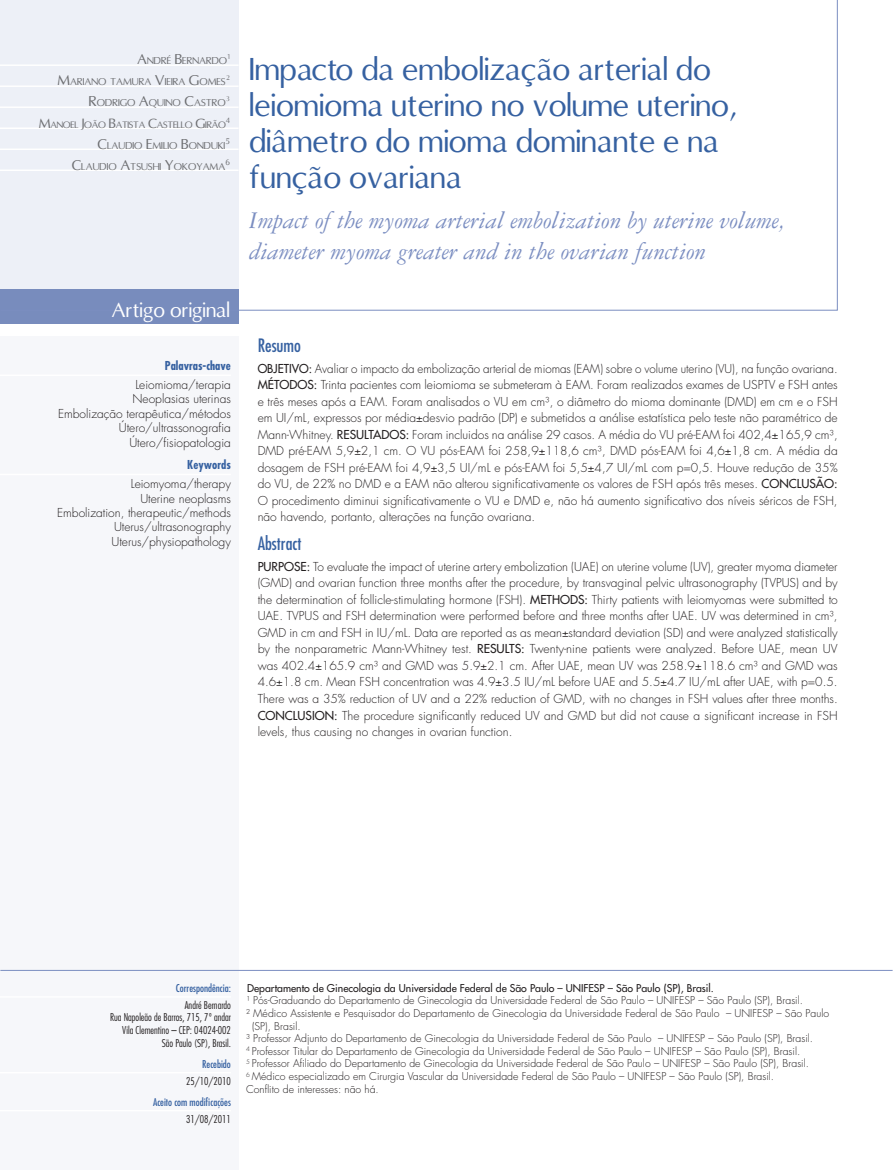
<style>
.page{position:relative;width:893px;height:1170px;background:#fff}
.page>*{position:absolute;margin:0;border:0;box-sizing:border-box;transform-origin:0 0}
.t1{font:30px/36px "Omni";color:#3661a1}
.t2{font:italic 25.5px/30.6px "Garamond 3 LT Std";color:#7b8ec1}
.t3{font:19.5px "Omni";color:#fff}
.t4{font:condensed 18px "Futura Std";color:#3661a1}
.t5{font:300 12px/16.5px "Futura Std";color:#231f20;text-align:justify}
.t6{font:700 condensed 12px "Futura Std";color:#3661a1}
.t7{font:500 12px "Futura Std";color:#231f20}
.t8{font:300 10.5px "Futura Std";color:#231f20}
.t9{font:300 condensed 10.5px/12.6px "Futura Std";color:#231f20;text-align:right}
.t10{font:500 10.5px "Futura Std";color:#231f20}
.t11{font:condensed 10.5px "Futura Std";color:#3661a1}
.t12{font:9.45px "Omni";color:#6c6d70}
.t13{font:8.85px "Omni";letter-spacing:-.03em;color:#6c6d70}
.t14{font:7.8px "Omni";color:#6c6d70}
.t15{font:7.35px "Omni";color:#6c6d70}
.s1{font-size:13.5px}
.s2{font-size:12.75px}
.s3{font-weight:500}
</style>
<div class="page">
<div style="left:0;top:337px;width:239px;height:832px;background:#f6f7fa"></div>
<div style="left:0;top:289px;width:239px;height:34px;background:#788cbd"></div>
<svg style="left:0;top:0;width:838px;height:311px"></svg>
<hr style="left:0;top:64px;width:239px;height:2px;background:#fff">
<hr style="left:0;top:85px;width:239px;height:2px;background:#fff">
<hr style="left:0;top:106px;width:239px;height:2px;background:#fff">
<hr style="left:0;top:127px;width:239px;height:2px;background:#fff">
<hr style="left:0;top:148px;width:239px;height:2px;background:#fff">
<hr style="left:0;top:169px;width:239px;height:2px;background:#fff">
<hr style="left:0;top:374px;width:231px;height:2px;background:#fff">
<hr style="left:0;top:473px;width:231px;height:2px;background:#fff">
<hr style="left:0;top:996px;width:231px;height:1px;background:#fff">
<hr style="left:0;top:1071px;width:231px;height:2px;background:#fff">
<hr style="left:0;top:1109px;width:231px;height:2px;background:#fff">
<hr style="left:0;top:969px;width:893px;height:1px;background:#7b8ec1">
<p class="t12" style="left:137px;top:55px;width:94px"><span class="s1">A</span>NDRÉ <span class="s1">B</span>ERNARDO<span class="s1">¹</span></p>
<p class="t12" style="left:58px;top:76px;width:174px"><span class="s1">M</span>ARIANO TAMURA <span class="s1">V</span>IEIRA <span class="s1">G</span>OMES<span class="s1">²</span></p>
<p class="t12" style="left:89px;top:97px;width:143px"><span class="s1">R</span>ODRIGO <span class="s1">A</span>QUINO <span class="s1">C</span>ASTRO<span class="s1">³</span></p>
<p class="t13" style="left:39px;top:119px;width:189px"><span class="s2">M</span>ANOEL <span class="s2">J</span>OÃO <span class="s2">B</span>ATISTA <span class="s2">C</span>ASTELLO <span class="s2">G</span>IRÃO</p>
<p class="t15" style="left:226px;top:116px;width:6px">4</p>
<p class="t12" style="left:98px;top:139px;width:129px"><span class="s1">C</span>LAUDIO <span class="s1">E</span>MILIO <span class="s1">B</span>ONDUKI</p>
<p class="t14" style="left:225px;top:136px;width:6px">5</p>
<p class="t12" style="left:72px;top:160px;width:133px"><span class="s1">C</span>LAUDIO <span class="s1">A</span>TSUSHI <span class="s1">Y</span>OKOYAMA</p>
<p class="t14" style="left:225px;top:157px;width:6px">6</p>
<h3 class="t3" style="left:112px;top:297px;width:120px">Artigo original</h3>
<p class="t6" style="left:165px;top:358px;width:67px">Palavras-chave</p>
<p class="t5" style="left:58px;top:377px;width:174px;line-height:14.4px;text-align:right">Leiomioma/terapia<br>Neoplasias uterinas<br>Embolização terapêutica/métodos<br>Útero/ultrassonografia<br>Útero/fisiopatologia</p>
<p class="t6" style="left:187px;top:457px;width:45px">Keywords</p>
<p class="t5" style="left:57px;top:477px;width:175px;line-height:14.4px;text-align:right">Leiomyoma/therapy<br>Uterine neoplasms<br>Embolization, therapeutic/methods<br>Uterus/ultrasonography<br>Uterus/physiopathology</p>
<h1 class="t1" style="left:249px;top:51px;width:489px">Impacto da embolização arterial do leiomioma uterino no volume uterino, diâmetro do mioma dominante e na função ovariana</h1>
<h2 class="t2" style="left:249px;top:205px;width:538px">Impact of the myoma arterial embolization by uterine volume, diameter myoma greater and in the ovarian function</h2>
<h3 class="t4" style="left:258px;top:334px;width:45px">Resumo</h3>
<p class="t5" style="left:258px;top:360px;width:582px"><span class="s3">Objetivo:</span> Avaliar o impacto da embolização arterial de miomas (EAM) sobre o volume uterino (VU), na função ovariana.<br><span class="s3">Métodos:</span> Trinta pacientes com leiomioma se submeteram à EAM. Foram realizados exames de USPTV e FSH antes e três meses após a EAM. Foram analisados o VU em cm³, o diâmetro do mioma dominante (DMD) em cm e o FSH em UI/mL, expressos por média desvio padrão (DP) e submetidos a análise estatística pelo teste não paramétrico de Mann-Whitney. <span class="s3">Resultados:</span> foram incluidos na análise 29 casos. A média do VU pré-EAM foi 402,4 165,9 cm³, DMD pré-EAM 5,9 2,1 cm. O VU pós-EAM foi 258,9 118,6 cm³, DMD pós-EAM foi 4,6 1,8 cm. A média da dosagem de FSH pré-EAM foi 4,9 3,5 UI/mL e pós-EAM foi 5,5 4,7 UI/mL com p=0,5. Houve redução de 35% do VU, de 22% no DMD e a EAM não alterou significativamente os valores de FSH após três meses. <span class="s3">Conclusão:<br></span>O procedimento diminui significativamente o VU e DMD e, não há aumento significativo dos níveis séricos de FSH, não havendo, portanto, alterações na função ovariana.</p>
<h3 class="t4" style="left:258px;top:532px;width:45px">Abstract</h3>
<p class="t7" style="left:258px;top:559px;width:23px">Purpo</p>
<p class="t5" style="left:258px;top:558px;width:582px;text-indent:36px"><span class="s3">se:</span> To evaluate the impact of uterine artery embolization (UAE) on uterine volume (UV), greater myoma diameter (GMD) and ovarian function three months after the procedure, by transvaginal pelvic ultrasonography (TVPUS) and by the determination of follicle-stimulating hormone (FSH). <span class="s3">Methods:</span> Thirty patients with leiomyomas were submitted to UAE. TVPUS and FSH determination were performed before and three months after UAE. UV was determined in cm³, GMD in cm and FSH in IU/mL. Data are reported as as mean standard deviation (SD) and were analyzed statistically by the nonparametric Mann-Whitney test. <span class="s3">Results:</span> Twenty-nine patients were analyzed. Before UAE, mean UV was 402.4 165.9 cm³ and GMD was 5.9 2.1 cm. After UAE, mean UV was 258.9 118.6 cm³ and GMD was 4.6 1.8 cm. Mean FSH concentration was 4.9 3.5 IU/mL before UAE and 5.5 4.7 IU/mL after UAE, with p=0.5.<br>There was a 35% reduction of UV and a 22% reduction of GMD, with no changes in FSH values after three months.<br><span class="s3">Conclusion:</span> The procedure significantly reduced UV and GMD but did not cause a significant increase in FSH levels, thus causing no changes in ovarian function.</p>
<p class="t11" style="left:176px;top:981px;width:56px">Correspondência:</p>
<p class="t9" style="left:110px;top:998px;width:122px">André Bernardo<br>Rua Napoleão de Barros, 715, 7º andar<br>Vila Clementino – CEP: 04024-002<br>São Paulo (SP), Brasil.</p>
<p class="t11" style="left:202px;top:1057px;width:30px">Recebido</p>
<p class="t9" style="left:186px;top:1074px;width:46px">25/10/2010</p>
<p class="t11" style="left:153px;top:1095px;width:79px">Aceito com modificações</p>
<p class="t9" style="left:186px;top:1112px;width:46px">31/08/2011</p>
<p class="t10" style="left:247px;top:981px;width:468px">Departamento de Ginecologia da Universidade Federal de São Paulo – UNI FESP – São Paulo (SP), Brasil.</p>
<p class="t8" style="left:246px;top:994px;width:558px">¹ Pós-graduando do Departamento de Ginecologia da Universidade Federal de São Paulo – UNIFESP – São Paulo (SP), Brasil.</p>
<p class="t8" style="left:246px;top:1006px;width:585px">² Médico Assistente e Pesquisador do Departamento de Ginecologia da Universidade Federal de São Paulo – UNIFESP – São Paulo</p>
<p class="t8" style="left:252px;top:1019px;width:50px">(SP), Brasil.</p>
<p class="t8" style="left:246px;top:1031px;width:569px">³ Professor Adjunto do Departamento de Ginecologia da Universidade Federal de São Paulo – UNIFESP – São Paulo (SP), Brasil.</p>
<p class="t8" style="left:246px;top:1044px;width:556px"><sup>4</sup> Professor Titular do Departamento de Ginecologia da Universidade Federal de São Paulo – UNIFESP – São Paulo (SP), Brasil.</p>
<p class="t8" style="left:246px;top:1057px;width:564px"><sup>5</sup> Professor Afiliado do Departamento de Ginecologia da Universidade Federal de São Paulo – UNIFESP – São Paulo (SP), Brasil.</p>
<p class="t8" style="left:246px;top:1069px;width:530px"><sup>6</sup> Médico especializado em Cirurgia Vascular da Universidade Federal de São Paulo – UNIFESP – São Paulo (SP), Brasil.</p>
<p class="t8" style="left:246px;top:1082px;width:134px">Conflito de interesses: não há.</p>
</div>
